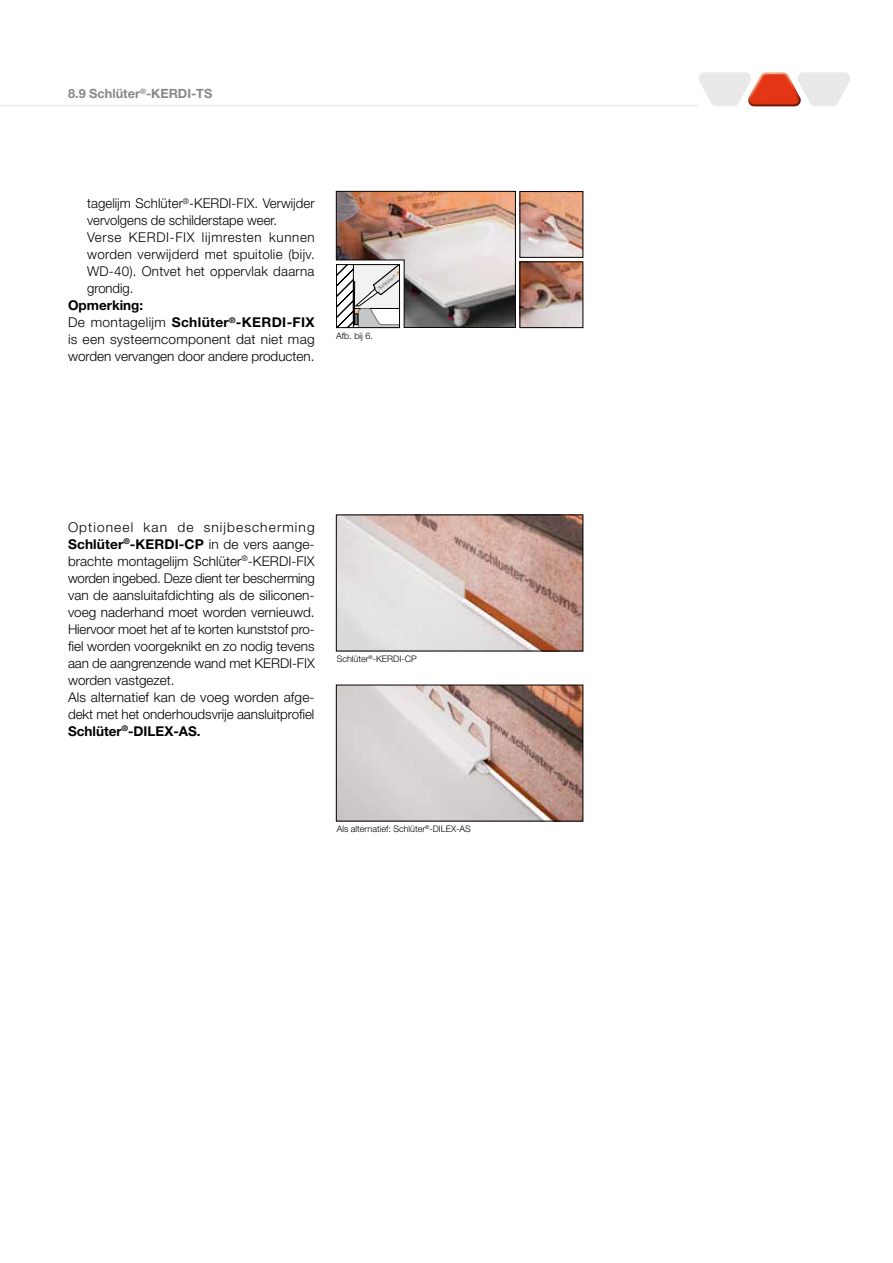
<style>
.page{position:relative;width:893px;height:1263px;background:#fff}
.page>*{position:absolute;margin:0;border:0;box-sizing:border-box;transform-origin:0 0}
.Fließtext{font:300 13.5px/17px "Helvetica Neue LT Pro";letter-spacing:-.005em;color:#000;text-align:justify}
.Einzug{font:300 13.5px/17px "Helvetica Neue LT Pro";letter-spacing:.005em;color:#000}
.Fließtext-2{font:700 13.5px "Helvetica Neue LT Pro";color:#000}
.t1{font:700 12.75px "Helvetica Neue LT Pro";color:#87888a}
.Zeichnungs-Texte{font:300 9px "Helvetica Neue LT Pro";color:#000}
.t2{font:700 4.8px "Helvetica Neue LT Pro";color:#ee7f00}
.s1{font-weight:700}
.s2{color:#87888a}
</style>
<div class="page">
<hr style="left:0;top:105px;width:699px;height:1px;background:#e9e9ea">
<svg style="left:699px;top:72px;width:151px;height:34px"></svg>
<img style="left:338px;top:516px;width:243px;height:133px">
<div style="left:336px;top:514px;width:247px;height:137px;border:1px solid #000"></div>
<img style="left:338px;top:687px;width:243px;height:132px">
<img style="left:521px;top:193px;width:60px;height:63px">
<div style="left:519px;top:191px;width:64px;height:67px;border:1px solid #000"></div>
<img style="left:521px;top:263px;width:60px;height:63px">
<div style="left:519px;top:261px;width:64px;height:67px;border:1px solid #000"></div>
<img style="left:336px;top:191px;width:180px;height:137px">
<div style="left:336px;top:264px;width:64px;height:64px;border:1px solid #000"></div>
<p class="t1" style="left:68px;top:86px;width:146px">8.9 Schlüter<sup>®</sup>-KERDI-TS</p>
<p class="Einzug" style="left:87px;top:195px;width:229px">tagelijm Schlüter<sup>®</sup>-KERDI-FIX. Verwijder vervolgens de schilderstape weer.</p>
<p class="Einzug" style="left:87px;top:229px;width:229px;text-align:justify">Verse KERDI-FIX lijmresten kunnen worden verwijderd met spuitolie (bijv.<br>WD-40). Ontvet het oppervlak daarna grondig.</p>
<p class="Fließtext-2" style="left:68px;top:297px;width:77px">Opmerking:</p>
<p class="Fließtext" style="left:68px;top:314px;width:248px">De montagelijm <span class="s1">Schlüter</span><sup>®</sup><span class="s1">-KERDI-FIX </span>is een systeemcomponent dat niet mag worden vervangen door andere producten.</p>
<p class="t2" style="left:377px;top:286px;width:50px;rotate:-38deg"><span class="s2">Schlüter</span><sup>®</sup>-KERDI-FIX</p>
<p class="Zeichnungs-Texte" style="left:336px;top:330px;width:38px">Afb. bij 6.</p>
<p class="Fließtext" style="left:68px;top:518px;width:248px">Optioneel kan de snijbescherming <span class="s1">Schlüter</span><sup>®</sup><span class="s1">-KERDI-CP</span> in de vers aange&shy;brachte montagelijm Schlüter<sup>®</sup>-KERDI-FIX worden ingebed. Deze dient ter bescherming van de aansluitafdichting als de siliconen&shy;voeg naderhand moet worden vernieuwd.<br>Hiervoor moet het af te korten kunststof pro&shy;fiel worden voorgeknikt en zo nodig tevens aan de aangrenzende wand met KERDI-FIX worden vastgezet.</p>
<p class="Fließtext" style="left:68px;top:688px;width:248px">Als alternatief kan de voeg worden afge&shy;dekt met het onderhoudsvrije aansluitprofiel <span class="s1">Schlüter</span><sup>®</sup><span class="s1">-DILEX-AS.</span></p>
<p class="Zeichnungs-Texte" style="left:337px;top:653px;width:82px">Schlüter<sup>®</sup>-KERDI-CP</p>
<p class="Zeichnungs-Texte" style="left:337px;top:823px;width:136px">Als alternatief: Schlüter<sup>®</sup>-DILEX-AS</p>
</div>
